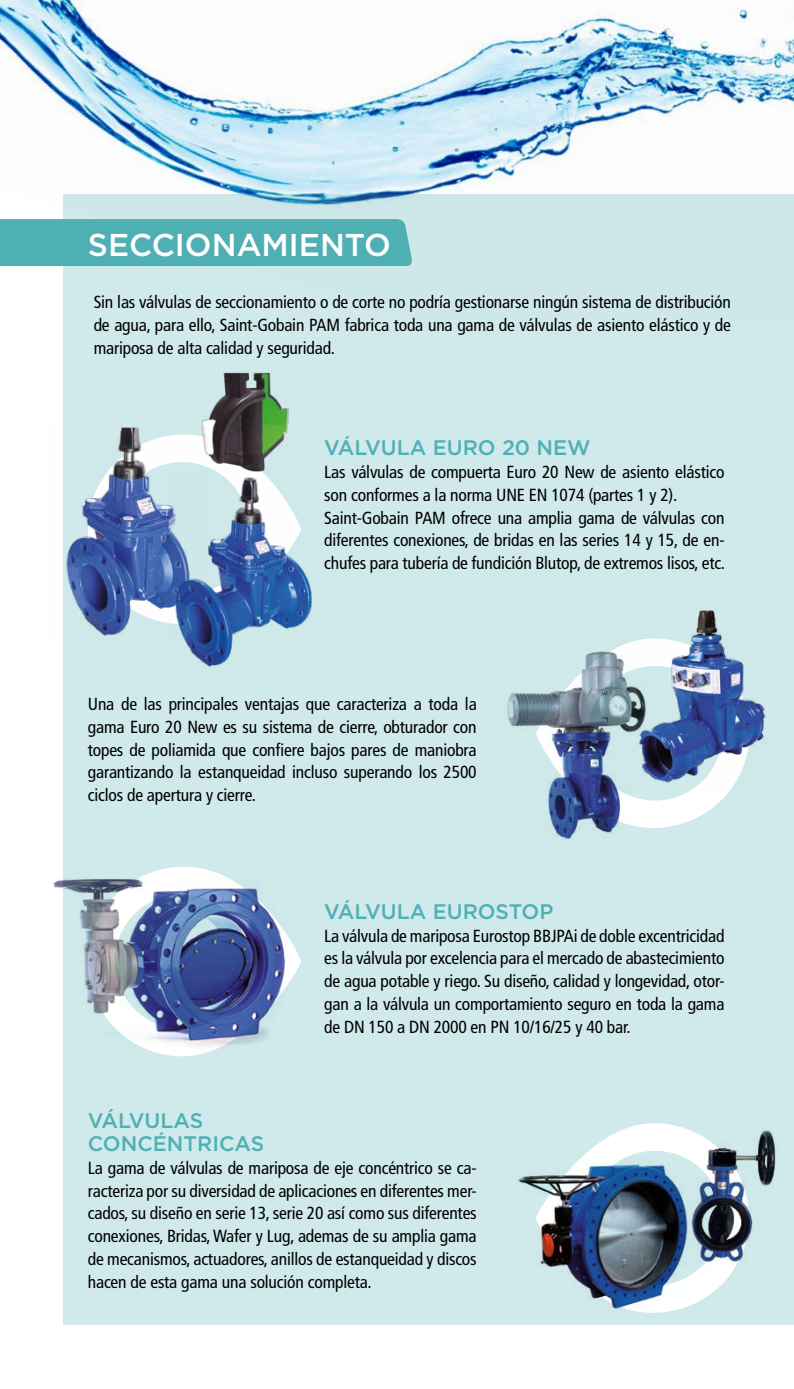
<style>
.page{position:relative;width:794px;height:1389px;background:#fff}
.page>*{position:absolute;margin:0;border:0;box-sizing:border-box;transform-origin:0 0}
.t1{font:500 31.5px "Gotham";color:#fff}
.t2{font:500 21px/22.8px "Gotham";color:#4fb0b4}
.t3{font:condensed 17.5px/22.8px "Frutiger LT Std";letter-spacing:-.01em;color:#000;text-align:justify}
</style>
<div class="page">
<img style="left:0;top:0;width:794px;height:320px">
<div style="left:64px;top:194px;width:730px;height:1131px;background:#d0e9eb"></div>
<svg style="left:289px;top:937px;width:12px;height:45px"></svg>
<svg style="left:584px;top:1123px;width:156px;height:171px"></svg>
<img style="left:63px;top:426px;width:139px;height:216px">
<svg style="left:653px;top:790px;width:77px;height:38px"></svg>
<div style="left:0;top:219px;width:412px;height:47px;background:#4fb0b4"></div>
<img style="left:202px;top:373px;width:86px;height:96px">
<img style="left:629px;top:610px;width:137px;height:180px">
<img style="left:167px;top:469px;width:145px;height:198px">
<img style="left:53px;top:850px;width:236px;height:206px">
<img style="left:507px;top:643px;width:146px;height:197px">
<img style="left:692px;top:1130px;width:84px;height:138px">
<img style="left:518px;top:1155px;width:192px;height:158px">
<h1 class="t1" style="left:88px;top:224px;width:304px">SECCIONAMIENTO</h1>
<p class="t3" style="left:94px;top:291px;width:639px">Sin las válvulas de seccionamiento o de corte no podría gestionarse ningún sistema de distribución de agua, para ello, Saint-Gobain PAM fabrica toda una gama de válvulas de asiento elástico y de mariposa de alta calidad y seguridad.</p>
<p class="t2" style="left:324px;top:436px;width:268px">VÁLVULA EURO 20 NEW</p>
<p class="t3" style="left:324px;top:461px;width:402px;text-align:left">Las válvulas de compuerta Euro 20 New de asiento elástico son conformes a la norma UNE EN 1074 (partes 1 y 2).<br>Saint-Gobain PAM ofrece una amplia gama de válvulas con diferentes conexiones, de bridas en las series 14 y 15, de en&shy;chufes para tubería de fundición Blutop, de extremos lisos, etc.</p>
<p class="t3" style="left:88px;top:693px;width:390px">Una de las principales ventajas que caracteriza a toda la gama Euro 20 New es su sistema de cierre, obturador con topes de poliamida que confiere bajos pares de maniobra garantizando la estanqueidad incluso superando los 2500 ciclos de apertura y cierre.</p>
<p class="t2" style="left:324px;top:900px;width:231px">VÁLVULA EUROSTOP</p>
<p class="t3" style="left:324px;top:924px;width:402px">La válvula de mariposa Eurostop BBJPAi de doble excentricidad es la válvula por excelencia para el mercado de abastecimiento de agua potable y riego. Su diseño, calidad y longevidad, otor&shy;gan a la válvula un comportamiento seguro en toda la gama de DN 150 a DN 2000 en PN 10/16/25 y 40 bar.</p>
<p class="t2" style="left:88px;top:1109px;width:178px">VÁLVULAS<br>CONCÉNTRICAS</p>
<p class="t3" style="left:88px;top:1156px;width:390px">La gama de válvulas de mariposa de eje concéntrico se ca&shy;racteriza por su diversidad de aplicaciones en diferentes mer&shy;cados, su diseño en serie 13, serie 20 así como sus diferentes conexiones, Bridas, Wafer y Lug, ademas de su amplia gama de mecanismos, actuadores, anillos de estanqueidad y discos hacen de esta gama una solución completa.</p>
</div>
